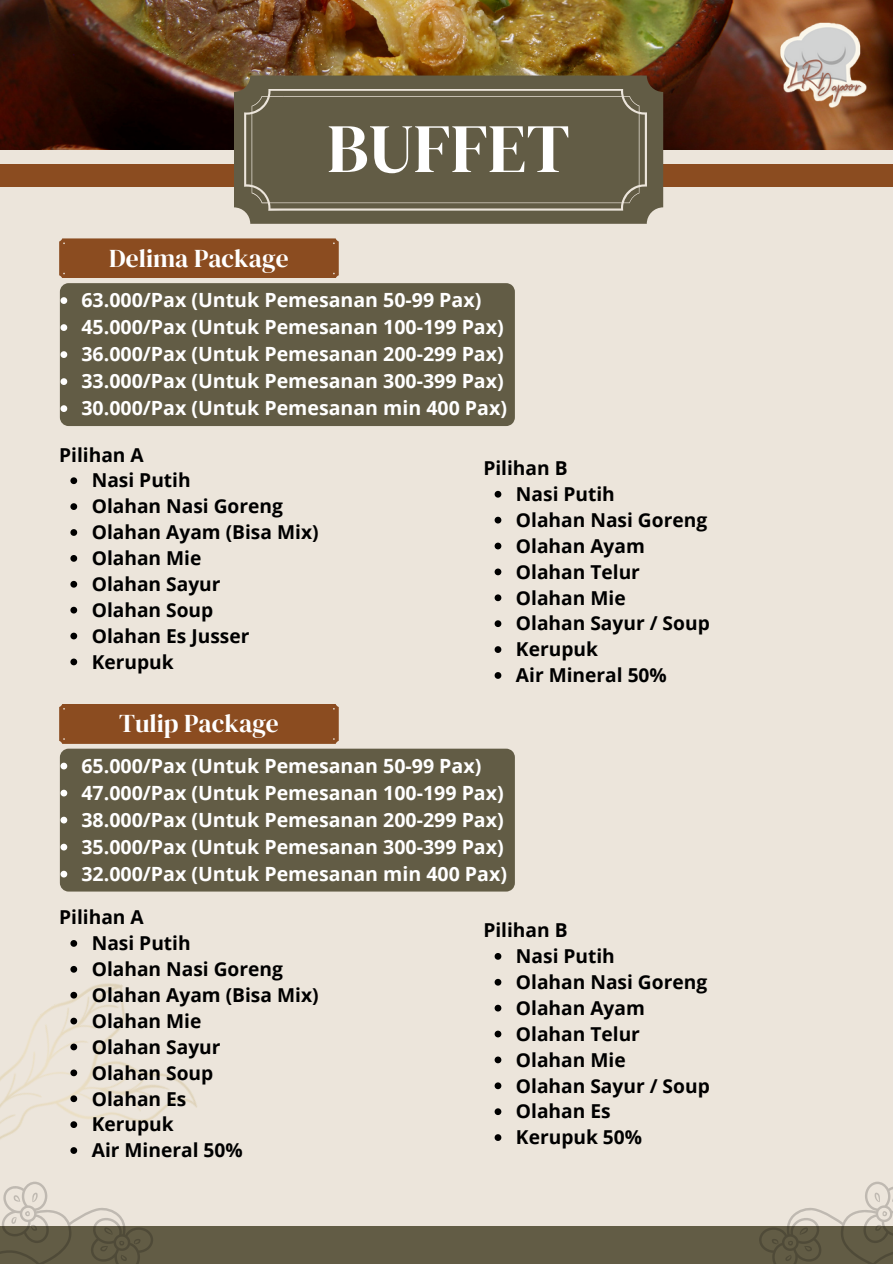
<style>
.page{position:relative;width:893px;height:1264px;background:#fff}
.page>*{position:absolute;margin:0;border:0;box-sizing:border-box;transform-origin:0 0}
.t1{font:69.15px "DM Serif Display";color:#fff}
.t2{font:25.5px "DM Serif Display";color:#fff}
.t3{font:700 19.5px "Open Sans";color:#fff}
.t4{font:700 19.2px "Open Sans";color:#000}
</style>
<div class="page">
<div style="left:0;top:0;width:892px;height:1263px;background:#ece5db"></div>
<div style="left:0;top:164px;width:892px;height:23px;background:#8b4c20"></div>
<img style="left:0;top:0;width:892px;height:149px">
<div style="left:59px;top:238px;width:280px;height:40px;background:#8b4c20"></div>
<img style="left:0;top:968px;width:197px;height:186px">
<div style="left:0;top:1226px;width:892px;height:37px;background:#625c45"></div>
<svg style="left:759px;top:1181px;width:133px;height:82px"></svg>
<svg style="left:0;top:1181px;width:153px;height:82px"></svg>
<svg style="left:494px;top:491px;width:7px;height:6px"></svg>
<svg style="left:494px;top:517px;width:7px;height:6px"></svg>
<svg style="left:494px;top:542px;width:7px;height:7px"></svg>
<svg style="left:494px;top:568px;width:7px;height:7px"></svg>
<svg style="left:494px;top:594px;width:7px;height:7px"></svg>
<svg style="left:494px;top:620px;width:7px;height:7px"></svg>
<svg style="left:494px;top:646px;width:7px;height:7px"></svg>
<svg style="left:494px;top:672px;width:7px;height:7px"></svg>
<div style="left:60px;top:283px;width:455px;height:143px;background:#625c45"></div>
<svg style="left:60px;top:297px;width:7px;height:7px"></svg>
<svg style="left:60px;top:324px;width:7px;height:7px"></svg>
<svg style="left:60px;top:351px;width:7px;height:7px"></svg>
<svg style="left:60px;top:378px;width:7px;height:7px"></svg>
<svg style="left:60px;top:405px;width:7px;height:7px"></svg>
<svg style="left:70px;top:477px;width:7px;height:7px"></svg>
<svg style="left:70px;top:503px;width:7px;height:7px"></svg>
<svg style="left:70px;top:529px;width:7px;height:7px"></svg>
<svg style="left:70px;top:555px;width:7px;height:6px"></svg>
<svg style="left:70px;top:581px;width:7px;height:6px"></svg>
<svg style="left:70px;top:606px;width:7px;height:7px"></svg>
<svg style="left:70px;top:632px;width:7px;height:7px"></svg>
<svg style="left:70px;top:658px;width:7px;height:7px"></svg>
<img style="left:772px;top:16px;width:103px;height:103px">
<div style="left:59px;top:704px;width:280px;height:40px;background:#8b4c20"></div>
<div style="left:60px;top:748px;width:455px;height:143px;background:#625c45"></div>
<svg style="left:60px;top:762px;width:7px;height:7px"></svg>
<svg style="left:60px;top:789px;width:7px;height:7px"></svg>
<svg style="left:60px;top:816px;width:7px;height:7px"></svg>
<svg style="left:60px;top:843px;width:7px;height:7px"></svg>
<svg style="left:60px;top:870px;width:7px;height:7px"></svg>
<svg style="left:70px;top:940px;width:7px;height:6px"></svg>
<svg style="left:70px;top:966px;width:7px;height:6px"></svg>
<svg style="left:70px;top:991px;width:7px;height:7px"></svg>
<svg style="left:70px;top:1017px;width:7px;height:7px"></svg>
<svg style="left:70px;top:1043px;width:7px;height:7px"></svg>
<svg style="left:70px;top:1069px;width:7px;height:7px"></svg>
<svg style="left:70px;top:1095px;width:7px;height:7px"></svg>
<svg style="left:70px;top:1121px;width:7px;height:6px"></svg>
<svg style="left:70px;top:1147px;width:7px;height:6px"></svg>
<svg style="left:494px;top:953px;width:7px;height:6px"></svg>
<svg style="left:494px;top:978px;width:7px;height:7px"></svg>
<svg style="left:494px;top:1004px;width:7px;height:7px"></svg>
<svg style="left:494px;top:1030px;width:7px;height:7px"></svg>
<svg style="left:494px;top:1056px;width:7px;height:7px"></svg>
<svg style="left:494px;top:1082px;width:7px;height:7px"></svg>
<svg style="left:494px;top:1108px;width:7px;height:7px"></svg>
<svg style="left:494px;top:1134px;width:7px;height:6px"></svg>
<div style="left:234px;top:75px;width:429px;height:149px;background:#625c45;border-radius:16px"></div>
<svg style="left:244px;top:89px;width:403px;height:122px"></svg>
<p class="t2" style="left:109px;top:240px;width:181px">Delima Package</p>
<p class="t1" style="left:327px;top:100px;width:244px">BUFFET</p>
<p class="t3" style="left:81px;top:286px;width:401px">63.000/Pax (Untuk Pemesanan 50-99 Pax)</p>
<p class="t3" style="left:81px;top:313px;width:424px">45.000/Pax (Untuk Pemesanan 100-199 Pax)</p>
<p class="t3" style="left:81px;top:340px;width:424px">36.000/Pax (Untuk Pemesanan 200-299 Pax)</p>
<p class="t3" style="left:81px;top:367px;width:424px">33.000/Pax (Untuk Pemesanan 300-399 Pax)</p>
<p class="t3" style="left:81px;top:394px;width:427px">30.000/Pax (Untuk Pemesanan min 400 Pax)</p>
<p class="t4" style="left:59px;top:441px;width:86px">Pilihan A</p>
<p class="t4" style="left:92px;top:467px;width:100px">Nasi Putih</p>
<p class="t4" style="left:92px;top:493px;width:193px">Olahan Nasi Goreng</p>
<p class="t4" style="left:92px;top:518px;width:228px">Olahan Ayam (Bisa Mix)</p>
<p class="t4" style="left:92px;top:544px;width:111px">Olahan Mie</p>
<p class="t4" style="left:92px;top:570px;width:130px">Olahan Sayur</p>
<p class="t4" style="left:92px;top:596px;width:123px">Olahan Soup</p>
<p class="t4" style="left:92px;top:622px;width:159px">Olahan Es Jusser</p>
<p class="t4" style="left:92px;top:648px;width:83px">Kerupuk</p>
<p class="t4" style="left:483px;top:454px;width:86px">Pilihan B</p>
<p class="t4" style="left:516px;top:480px;width:100px">Nasi Putih</p>
<p class="t4" style="left:516px;top:506px;width:193px">Olahan Nasi Goreng</p>
<p class="t4" style="left:516px;top:532px;width:130px">Olahan Ayam</p>
<p class="t4" style="left:516px;top:558px;width:125px">Olahan Telur</p>
<p class="t4" style="left:516px;top:584px;width:111px">Olahan Mie</p>
<p class="t4" style="left:516px;top:610px;width:195px">Olahan Sayur / Soup</p>
<p class="t4" style="left:516px;top:636px;width:83px">Kerupuk</p>
<p class="t4" style="left:516px;top:661px;width:152px">Air Mineral 50%</p>
<p class="t2" style="left:119px;top:706px;width:161px">Tulip Package</p>
<p class="t3" style="left:81px;top:752px;width:401px">65.000/Pax (Untuk Pemesanan 50-99 Pax)</p>
<p class="t3" style="left:81px;top:779px;width:424px">47.000/Pax (Untuk Pemesanan 100-199 Pax)</p>
<p class="t3" style="left:81px;top:806px;width:424px">38.000/Pax (Untuk Pemesanan 200-299 Pax)</p>
<p class="t3" style="left:81px;top:833px;width:424px">35.000/Pax (Untuk Pemesanan 300-399 Pax)</p>
<p class="t3" style="left:81px;top:860px;width:427px">32.000/Pax (Untuk Pemesanan min 400 Pax)</p>
<p class="t4" style="left:59px;top:903px;width:86px">Pilihan A</p>
<p class="t4" style="left:92px;top:929px;width:100px">Nasi Putih</p>
<p class="t4" style="left:92px;top:955px;width:193px">Olahan Nasi Goreng</p>
<p class="t4" style="left:92px;top:981px;width:228px">Olahan Ayam (Bisa Mix)</p>
<p class="t4" style="left:92px;top:1007px;width:111px">Olahan Mie</p>
<p class="t4" style="left:92px;top:1033px;width:130px">Olahan Sayur</p>
<p class="t4" style="left:92px;top:1059px;width:123px">Olahan Soup</p>
<p class="t4" style="left:92px;top:1084px;width:96px">Olahan Es</p>
<p class="t4" style="left:92px;top:1110px;width:83px">Kerupuk</p>
<p class="t4" style="left:92px;top:1136px;width:152px">Air Mineral 50%</p>
<p class="t4" style="left:483px;top:916px;width:86px">Pilihan B</p>
<p class="t4" style="left:516px;top:942px;width:100px">Nasi Putih</p>
<p class="t4" style="left:516px;top:968px;width:193px">Olahan Nasi Goreng</p>
<p class="t4" style="left:516px;top:994px;width:130px">Olahan Ayam</p>
<p class="t4" style="left:516px;top:1020px;width:125px">Olahan Telur</p>
<p class="t4" style="left:516px;top:1046px;width:111px">Olahan Mie</p>
<p class="t4" style="left:516px;top:1072px;width:195px">Olahan Sayur / Soup</p>
<p class="t4" style="left:516px;top:1097px;width:96px">Olahan Es</p>
<p class="t4" style="left:516px;top:1123px;width:128px">Kerupuk 50%</p>
</div>
